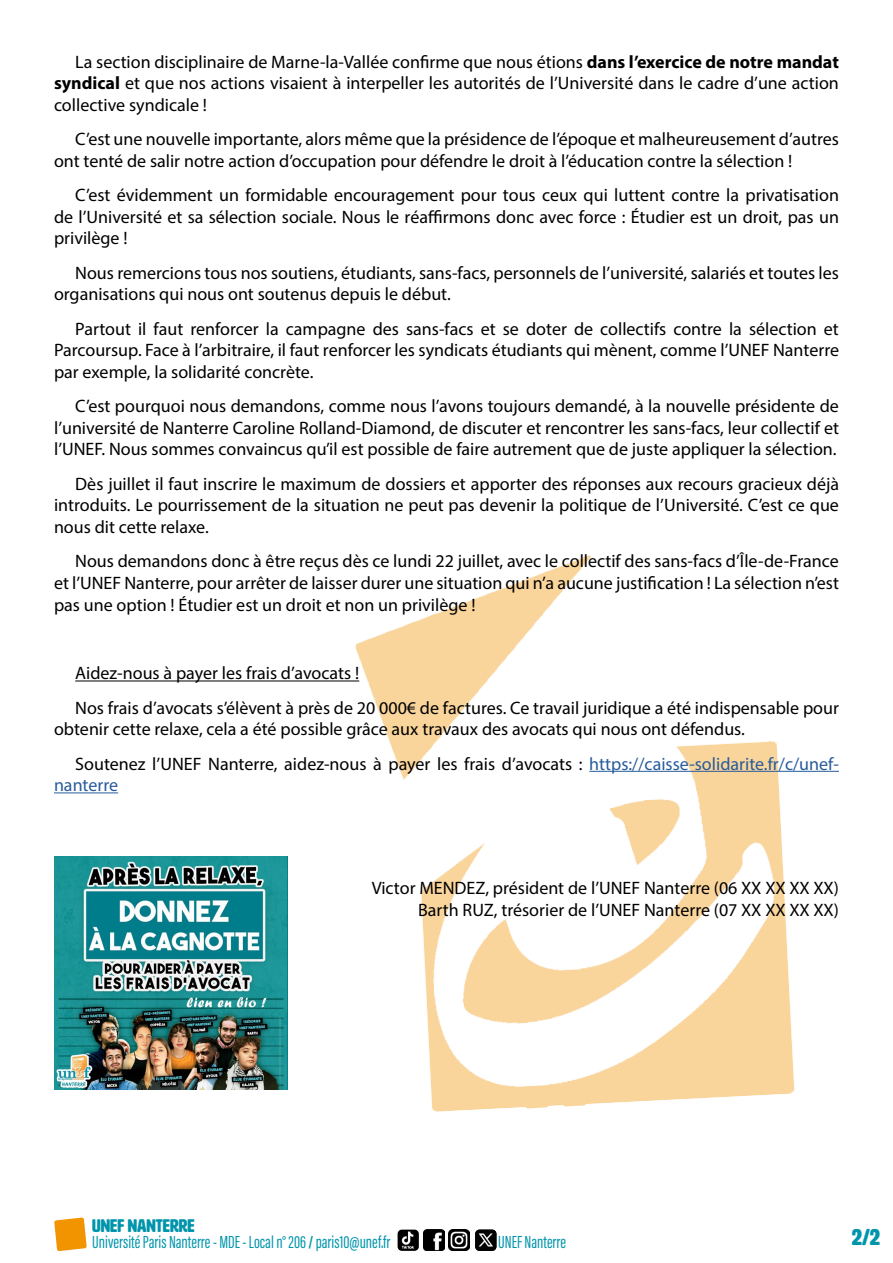
<style>
.page{position:relative;width:893px;height:1263px;background:#fff}
.page>*{position:absolute;margin:0;border:0;box-sizing:border-box;transform-origin:0 0}
.t1{font:22.5px "HWT Artz";color:#0095ac}
.t2{font:18px/21.6px "Myriad Pro";color:#000;text-align:justify}
.t3{font:18px "Acumin Pro Extra Cond";color:#0095ac}
.t4{font:18px "HWT Artz";color:#0095ac}
.t5{font:18px "Myriad Pro";color:#275b9b}
.s1{font-weight:700}
.s2{color:#275b9b}
</style>
<div class="page">
<img style="left:348px;top:555px;width:448px;height:557px">
<svg style="left:54px;top:1217px;width:33px;height:34px"></svg>
<img style="left:423px;top:1229px;width:21px;height:22px">
<img style="left:475px;top:1229px;width:21px;height:22px">
<img style="left:449px;top:1229px;width:21px;height:22px">
<img style="left:398px;top:1229px;width:21px;height:22px">
<hr style="left:75px;top:680px;width:284px;height:1px;background:#000">
<hr style="left:589px;top:771px;width:250px;height:1px;background:#275b9b">
<hr style="left:54px;top:792px;width:64px;height:1px;background:#275b9b">
<img style="left:54px;top:856px;width:234px;height:234px">
<p class="t2" style="left:54px;top:50px;width:786px;text-indent:21px">La section disciplinaire de Marne-la-Vallée confirme que nous étions <span class="s1">dans l’exercice de notre mandat syndical</span> et que nos actions visaient à interpeller les autorités de l’Université dans le cadre d’une action collective syndicale !</p>
<p class="t2" style="left:54px;top:128px;width:786px;text-indent:21px">C’est une nouvelle importante, alors même que la présidence de l’époque et malheureusement d’autres ont tenté de salir notre action d’occupation pour défendre le droit à l’éducation contre la sélection !</p>
<p class="t2" style="left:54px;top:184px;width:786px;text-indent:21px">C’est évidemment un formidable encouragement pour tous ceux qui luttent contre la privatisation de l’Université et sa sélection sociale. Nous le réaffirmons donc avec force : Étudier est un droit, pas un privilège !</p>
<p class="t2" style="left:54px;top:261px;width:786px;text-indent:21px">Nous remercions tous nos soutiens, étudiants, sans-facs, personnels de l’université, salariés et toutes les organisations qui nous ont soutenus depuis le début.</p>
<p class="t2" style="left:54px;top:317px;width:787px;text-indent:21px">Partout il faut renforcer la campagne des sans-facs et se doter de collectifs contre la sélection et Parcoursup. Face à l’arbitraire, il faut renforcer les syndicats étudiants qui mènent, comme l’UNEF Nanterre par exemple, la solidarité concrète.</p>
<p class="t2" style="left:54px;top:395px;width:786px;text-indent:21px">C’est pourquoi nous demandons, comme nous l’avons toujours demandé, à la nouvelle présidente de l’université de Nanterre Caroline Rolland-Diamond, de discuter et rencontrer les sans-facs, leur collectif et l’UNEF. Nous sommes convaincus qu’il est possible de faire autrement que de juste appliquer la sélection.</p>
<p class="t2" style="left:54px;top:473px;width:787px;text-indent:21px">Dès juillet il faut inscrire le maximum de dossiers et apporter des réponses aux recours gracieux déjà introduits. Le pourrissement de la situation ne peut pas devenir la politique de l’Université. C’est ce que nous dit cette relaxe.</p>
<p class="t2" style="left:54px;top:550px;width:786px;text-indent:21px">Nous demandons donc à être reçus dès ce lundi 22 juillet, avec le collectif des sans-facs d’Île-de-France et l’UNEF Nanterre, pour arrêter de laisser durer une situation qui n’a aucune justification ! La sélection n’est pas une option ! Étudier est un droit et non un privilège !</p>
<p class="t2" style="left:75px;top:656px;width:765px;line-height:34.3px">Aidez-nous à payer les frais d’avocats !<br>Nos frais d’avocats s’élèvent à près de 20 000€ de factures. Ce travail juridique a été indispensable pour</p>
<p class="t2" style="left:75px;top:712px;width:765px;line-height:34.3px;text-indent:-21px">obtenir cette relaxe, cela a été possible grâce aux travaux des avocats qui nous ont défendus.<br>Soutenez l’UNEF Nanterre, aidez-nous à payer les frais d’avocats : <span class="s2">https://caisse-solidarite.fr/c/unef-</span></p>
<p class="t5" style="left:54px;top:774px;width:66px">nanterre</p>
<p class="t2" style="left:372px;top:877px;width:469px;text-align:right">Victor MENDEZ, président de l’UNEF Nanterre (06 XX XX XX XX)<br>Barth RUZ, trésorier de l’UNEF Nanterre (07 XX XX XX XX)</p>
<p class="t4" style="left:92px;top:1216px;width:104px">UNEF NANTERRE</p>
<p class="t3" style="left:92px;top:1231px;width:300px">Université Paris Nanterre - MDE - Local n° 206 <span class="s1">/</span> paris10@unef.fr</p>
<p class="t3" style="left:498px;top:1231px;width:69px">UNEF Nanterre</p>
<p class="t1" style="left:852px;top:1225px;width:30px">2/2</p>
</div>
